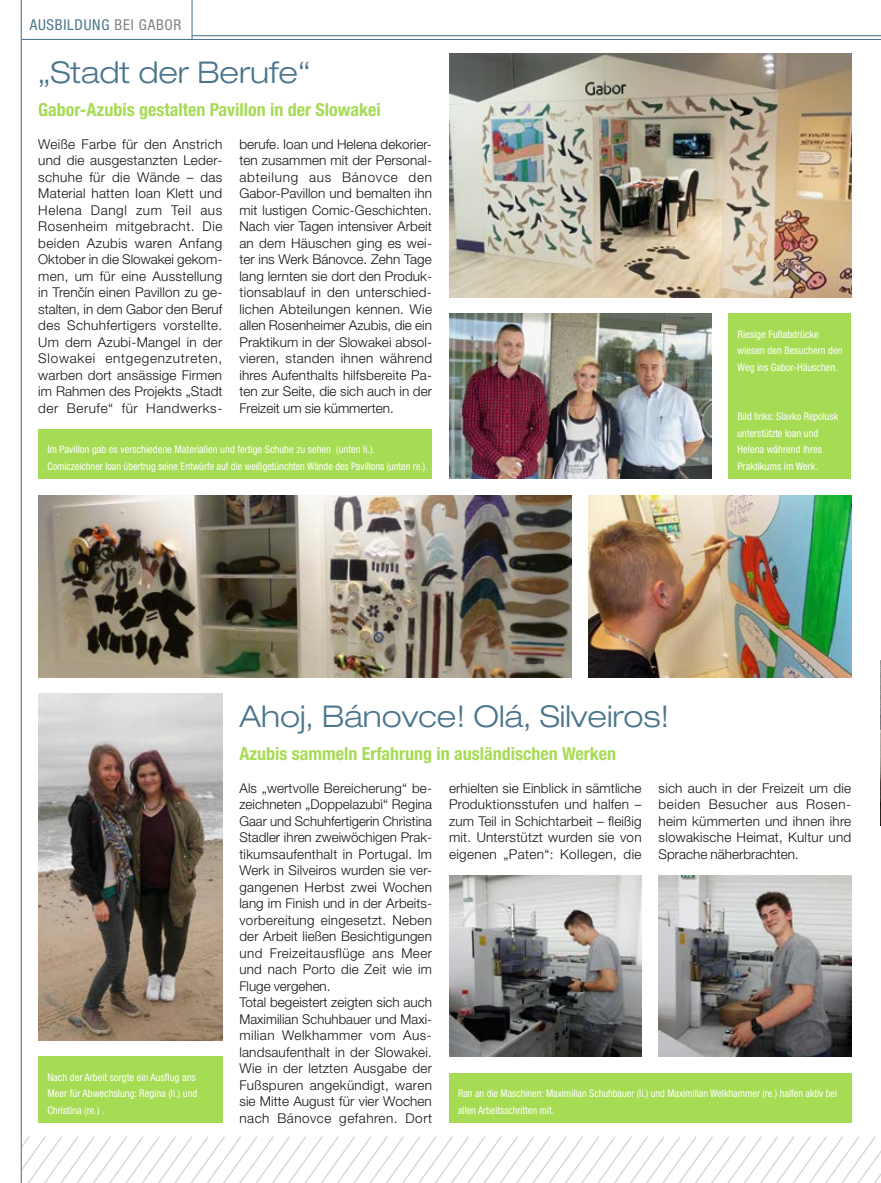
<style>
.page{position:relative;width:881px;height:1183px;background:#fff}
.page>*{position:absolute;margin:0;border:0;box-sizing:border-box;transform-origin:0 0}
.t1{font:300 expanded 30px "Helvetica Neue";color:#4b758c}
.t2{font:700 condensed 18px "Helvetica Neue";color:#a6db54}
.t3{font:condensed 15px "Helvetica Neue";letter-spacing:.05em;color:#4b758c}
.t4{font:300 13.5px/16.5px "Helvetica Neue";letter-spacing:.015em;color:#141414}
.t5{font:condensed 10.5px/16.5px "Helvetica Neue";color:#fff}
.s1{color:#818281}
</style>
<div class="page">
<hr style="left:21px;top:39px;width:859px;height:1px;background:#4b758c">
<hr style="left:192px;top:35px;width:688px;height:1px;background:#4b758c">
<hr style="left:191px;top:0;width:1px;height:39px;background:#4b758c">
<svg style="left:22px;top:1136px;width:858px;height:46px"></svg>
<hr style="left:21px;top:0;width:1px;height:1182px;background:#4b758c">
<img style="left:880px;top:660px;width:1px;height:165px">
<img style="left:449px;top:53px;width:401px;height:244px">
<img style="left:449px;top:314px;width:262px;height:164px">
<img style="left:588px;top:495px;width:262px;height:181px">
<div style="left:728px;top:314px;width:122px;height:164px;background:#a6db54"></div>
<div style="left:38px;top:1056px;width:184px;height:66px;background:#a6db54"></div>
<div style="left:449px;top:1073px;width:401px;height:49px;background:#a6db54"></div>
<img style="left:38px;top:693px;width:184px;height:346px">
<img style="left:449px;top:875px;width:192px;height:181px">
<img style="left:658px;top:875px;width:192px;height:181px">
<img style="left:38px;top:495px;width:533px;height:181px">
<div style="left:38px;top:429px;width:394px;height:49px;background:#a6db54"></div>
<p class="t3" style="left:30px;top:16px;width:153px">AUSBILDUNG <span class="s1">BEI GABOR</span></p>
<h1 class="t1" style="left:38px;top:54px;width:273px">„Stadt der Berufe“</h1>
<h2 class="t2" style="left:38px;top:98px;width:344px">Gabor-Azubis gestalten Pavillon in der Slowakei</h2>
<p class="t4" style="left:38px;top:135px;width:186px">Weiße Farbe für den Anstrich und die ausgestanzten Leder&shy;schuhe für die Wände – das<br>Material hatten Ioan Klett und<br>Helena Dangl zum Teil aus<br>Rosenheim mitgebracht. Die beiden Azubis waren Anfang<br>Oktober in die Slowakei gekom&shy;men, um für eine Ausstellung in Trencˇ ín einen Pavillon zu ge&shy;stalten, in dem Gabor den Beruf des Schuhfertigers vorstellte.<br>Um dem Azubi-Mangel in der<br>Slowakei entgegenzutreten, warben dort ansässige Firmen im Rahmen des Projekts „Stadt der Berufe“ für Handwerks-</p>
<p class="t4" style="left:239px;top:135px;width:194px">berufe. Ioan und Helena dekorier&shy;ten zusammen mit der Personal&shy;abteilung aus Bánovce den<br>Gabor-Pavillon und bemalten ihn mit lustigen Comic-Geschichten.<br>Nach vier Tagen intensiver Arbeit an dem Häuschen ging es wei&shy;ter ins Werk Bánovce. Zehn Tage lang lernten sie dort den Produk&shy;tionsablauf in den unterschied&shy;lichen Abteilungen kennen. Wie allen Rosenheimer Azubis, die ein<br>Praktikum in der Slowakei absol&shy;vieren, standen ihnen während ihres Aufenthalts hilfsbereite Pa&shy;ten zur Seite, die sich auch in der<br>Freizeit um sie kümmerten.</p>
<p class="t5" style="left:47px;top:441px;width:382px">Im Pavillon gab es verschiedene Materialien und fertige Schuhe zu sehen (unten li.).<br>Comiczeichner Ioan übertrug seine Entwürfe auf die weißgetünchten Wände des Pavillons (unten re.).</p>
<p class="t5" style="left:737px;top:325px;width:106px">Riesige Fußabdrücke wiesen den Besuchern den<br>Weg ins Gabor-Häuschen.</p>
<p class="t5" style="left:737px;top:408px;width:102px">Bild links: Slavko Repolusk unterstützte Ioan und<br>Helena während ihres<br>Praktikums im Werk.</p>
<h1 class="t1" style="left:239px;top:697px;width:431px">Ahoj, Bánovce! Olá, Silveiros!</h1>
<h2 class="t2" style="left:239px;top:742px;width:378px">Azubis sammeln Erfahrung in ausländischen Werken</h2>
<p class="t5" style="left:47px;top:1068px;width:151px">Nach der Arbeit sorgte ein Ausflug ans<br>Meer für Abwechslung: Regina (li.) und<br>Christina (re.) .</p>
<p class="t4" style="left:239px;top:779px;width:194px">Als „wertvolle Bereicherung“ be&shy;zeichneten „Doppelazubi“ Regina<br>Gaar und Schuhfertigerin Christina<br>Stadler ihren zweiwöchigen Prak&shy;tikumsaufenthalt in Portugal. Im<br>Werk in Silveiros wurden sie ver&shy;gangenen Herbst zwei Wochen lang im Finish und in der Arbeits&shy;vorbereitung eingesetzt. Neben der Arbeit ließen Besichtigungen und Freizeitausflüge ans Meer und nach Porto die Zeit wie im<br>Fluge vergehen.<br>Total begeistert zeigten sich auch<br>Maximilian Schuhbauer und Maxi&shy;milian Welkhammer vom Aus&shy;landsaufenthalt in der Slowakei.<br>Wie in der letzten Ausgabe der<br>Fußspuren angekündigt, waren sie Mitte August für vier Wochen nach Bánovce gefahren. Dort</p>
<p class="t4" style="left:449px;top:779px;width:194px;text-align:justify">erhielten sie Einblick in sämtliche Produktionsstufen und halfen – zum Teil in Schichtarbeit – fleißig mit. Unterstützt wurden sie von eigenen „Paten“: Kollegen, die</p>
<p class="t4" style="left:658px;top:779px;width:194px;text-align:justify">sich auch in der Freizeit um die beiden Besucher aus Rosen&shy;heim kümmerten und ihnen ihre slowakische Heimat, Kultur und Sprache näherbrachten.</p>
<p class="t5" style="left:458px;top:1084px;width:380px">Ran an die Maschinen: Maximilian Schuhbauer (li.) und Maximilian Welkhammer (re.) halfen aktiv bei allen Arbeitsschritten mit.</p>
</div>
